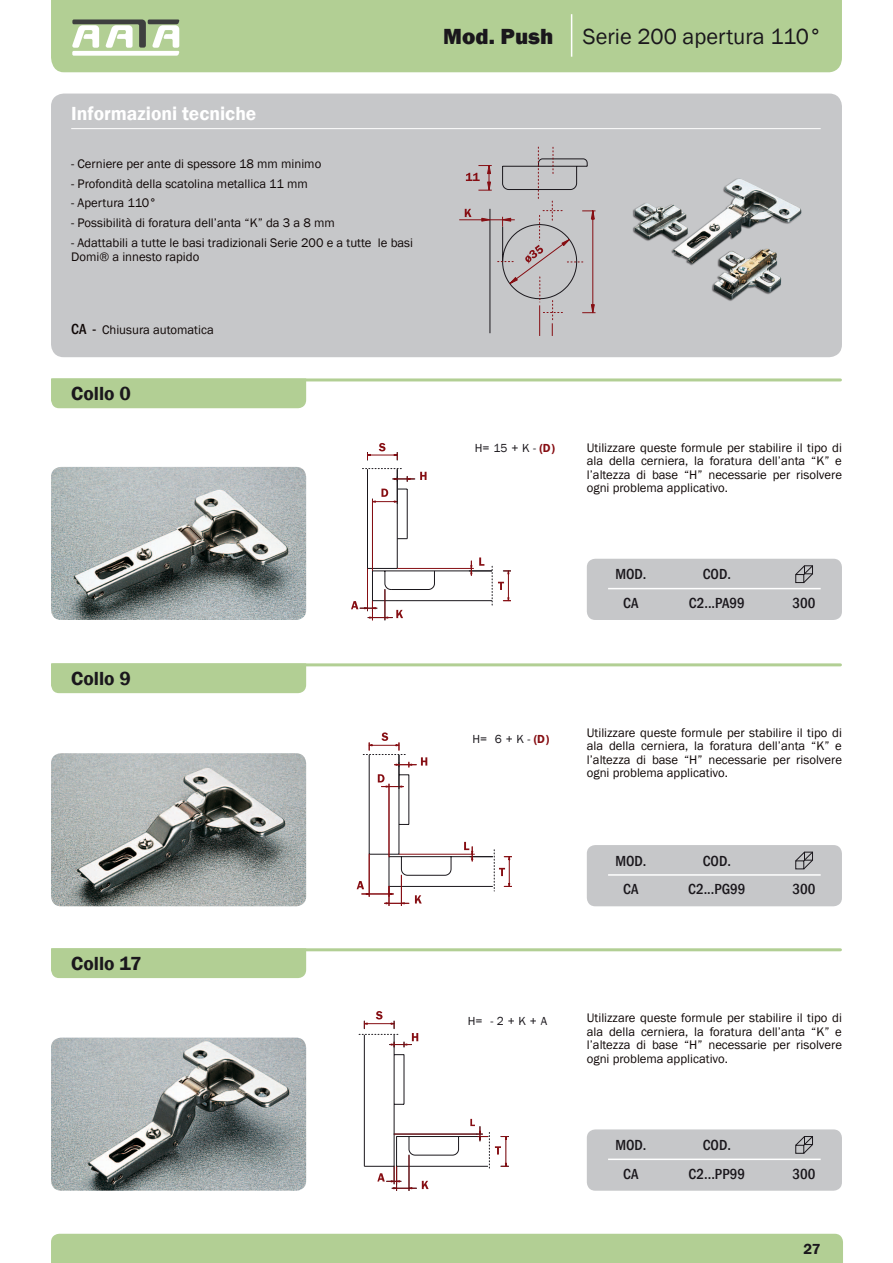
<style>
.page{position:relative;width:893px;height:1263px;background:#fff}
.page>*{position:absolute;margin:0;border:0;box-sizing:border-box;transform-origin:0 0}
.t1{font:22.5px "Franklin Gothic";color:#1a171c}
.t2{font:800 22.5px "Franklin Gothic";color:#1a171c}
.t3{font:600 19.5px "Franklin Gothic";color:#fff}
.t4{font:600 19.5px "Franklin Gothic";color:#1a171c}
.t5{font:500 condensed 15px "Franklin Gothic";color:#1a171c}
.t6{font:600 15px "Franklin Gothic";color:#1a171c}
.t7{font:12.75px/13.5px "Franklin Gothic";color:#0f0706;text-align:justify}
.t8{font:12px "Franklin Gothic";color:#1a171c}
.s1{font-weight:500;font-stretch:condensed;font-size:15px}
.s2{font-weight:600;color:#860e13}
</style>
<div class="page">
<div style="left:587px;top:559px;width:255px;height:61px;background:#c6c7c9;border-radius:9px"></div>
<svg style="left:795px;top:565px;width:18px;height:18px"></svg>
<hr style="left:608px;top:588px;width:213px;height:1px;background:#fff">
<div style="left:587px;top:845px;width:255px;height:61px;background:#c6c7c9;border-radius:9px"></div>
<svg style="left:795px;top:851px;width:18px;height:19px"></svg>
<hr style="left:608px;top:874px;width:213px;height:2px;background:#fff">
<div style="left:587px;top:1129px;width:255px;height:62px;background:#c6c7c9;border-radius:9px"></div>
<svg style="left:795px;top:1136px;width:18px;height:18px"></svg>
<hr style="left:608px;top:1158px;width:213px;height:2px;background:#fff">
<hr style="left:53px;top:663px;width:787px;height:3px;background:#b2cf94">
<div style="left:51px;top:663px;width:255px;height:30px;background:#b2cf94"></div>
<hr style="left:53px;top:948px;width:787px;height:3px;background:#b2cf94">
<div style="left:51px;top:948px;width:255px;height:30px;background:#b2cf94"></div>
<div style="left:51px;top:0;width:791px;height:72px;background:#b2cf94"></div>
<div style="left:51px;top:94px;width:791px;height:263px;background:#c6c7c9;border-radius:13px"></div>
<div style="left:51px;top:1234px;width:792px;height:29px;background:#b2cf94"></div>
<svg style="left:72px;top:19px;width:107px;height:37px"></svg>
<hr style="left:571px;top:14px;width:1px;height:43px;background:#fff">
<hr style="left:71px;top:128px;width:750px;height:1px;background:#fff">
<hr style="left:53px;top:378px;width:787px;height:3px;background:#b2cf94">
<div style="left:51px;top:378px;width:255px;height:30px;background:#b2cf94"></div>
<hr style="left:459px;top:219px;width:56px;height:1px;background:#860e13">
<svg style="left:465px;top:147px;width:131px;height:189px"></svg>
<img style="left:632px;top:178px;width:170px;height:123px">
<img style="left:51px;top:467px;width:255px;height:153px">
<img style="left:51px;top:753px;width:255px;height:153px">
<img style="left:51px;top:1037px;width:255px;height:154px">
<svg style="left:367px;top:443px;width:31px;height:17px"></svg>
<svg style="left:351px;top:468px;width:160px;height:152px"></svg>
<svg style="left:357px;top:732px;width:154px;height:174px"></svg>
<svg style="left:358px;top:1011px;width:150px;height:180px"></svg>
<h2 class="t3" style="left:71px;top:101px;width:187px">Informazioni tecniche</h2>
<p class="t7" style="left:71px;top:157px;width:252px">- Cerniere per ante di spessore 18 mm minimo</p>
<p class="t7" style="left:71px;top:177px;width:238px">- Profondità della scatolina metallica 11 mm</p>
<p class="t7" style="left:71px;top:197px;width:87px">- Apertura 110°</p>
<p class="t7" style="left:71px;top:217px;width:265px">- Possibilità di foratura dell’anta “K” da 3 a 8 mm</p>
<p class="t7" style="left:71px;top:236px;width:343px">- Adattabili a tutte le basi tradizionali Serie 200 e a tutte le basi<br>Domi® a innesto rapido</p>
<p class="t7" style="left:71px;top:323px;width:144px"><span class="s1">CA -</span> Chiusura automatica</p>
<h2 class="t4" style="left:71px;top:382px;width:61px">Collo 0</h2>
<h2 class="t4" style="left:71px;top:666px;width:61px">Collo 9</h2>
<h2 class="t4" style="left:71px;top:951px;width:72px">Collo 17</h2>
<h1 class="t2" style="left:443px;top:22px;width:112px">Mod. Push</h1>
<h1 class="t1" style="left:583px;top:23px;width:241px">Serie 200 apertura 110°</h1>
<p class="t8" style="left:475px;top:441px;width:82px">H= 15 + K - <span class="s2">(D)</span></p>
<p class="t7" style="left:587px;top:441px;width:257px">Utilizzare queste formule per stabilire il tipo di ala della cerniera, la foratura dell’anta “K” e l’altezza di base “H” necessarie per risolvere ogni problema applicativo.</p>
<p class="t5" style="left:615px;top:565px;width:33px">MOD.</p>
<p class="t5" style="left:703px;top:565px;width:30px">COD.</p>
<p class="t5" style="left:623px;top:593px;width:17px">CA</p>
<p class="t5" style="left:689px;top:593px;width:58px">C2...PA99</p>
<p class="t5" style="left:793px;top:593px;width:24px">300</p>
<p class="t8" style="left:473px;top:732px;width:78px">H= 6 +K-<span class="s2">(D)</span></p>
<p class="t7" style="left:587px;top:726px;width:257px">Utilizzare queste formule per stabilire il tipo di ala della cerniera, la foratura dell’anta “K” e l’altezza di base “H” necessarie per risolvere ogni problema applicativo.</p>
<p class="t5" style="left:615px;top:851px;width:33px">MOD.</p>
<p class="t5" style="left:703px;top:851px;width:30px">COD.</p>
<p class="t5" style="left:623px;top:879px;width:17px">CA</p>
<p class="t5" style="left:688px;top:879px;width:59px">C2...PG99</p>
<p class="t5" style="left:793px;top:879px;width:24px">300</p>
<p class="t8" style="left:468px;top:1013px;width:81px">H= - 2 + K + A</p>
<p class="t7" style="left:587px;top:1011px;width:257px">Utilizzare queste formule per stabilire il tipo di ala della cerniera, la foratura dell’anta “K” e l’altezza di base “H” necessarie per risolvere ogni problema applicativo.</p>
<p class="t5" style="left:615px;top:1135px;width:33px">MOD.</p>
<p class="t5" style="left:703px;top:1135px;width:30px">COD.</p>
<p class="t5" style="left:623px;top:1164px;width:17px">CA</p>
<p class="t5" style="left:689px;top:1164px;width:58px">C2...PP99</p>
<p class="t5" style="left:793px;top:1164px;width:24px">300</p>
<p class="t6" style="left:803px;top:1239px;width:19px">27</p>
</div>
